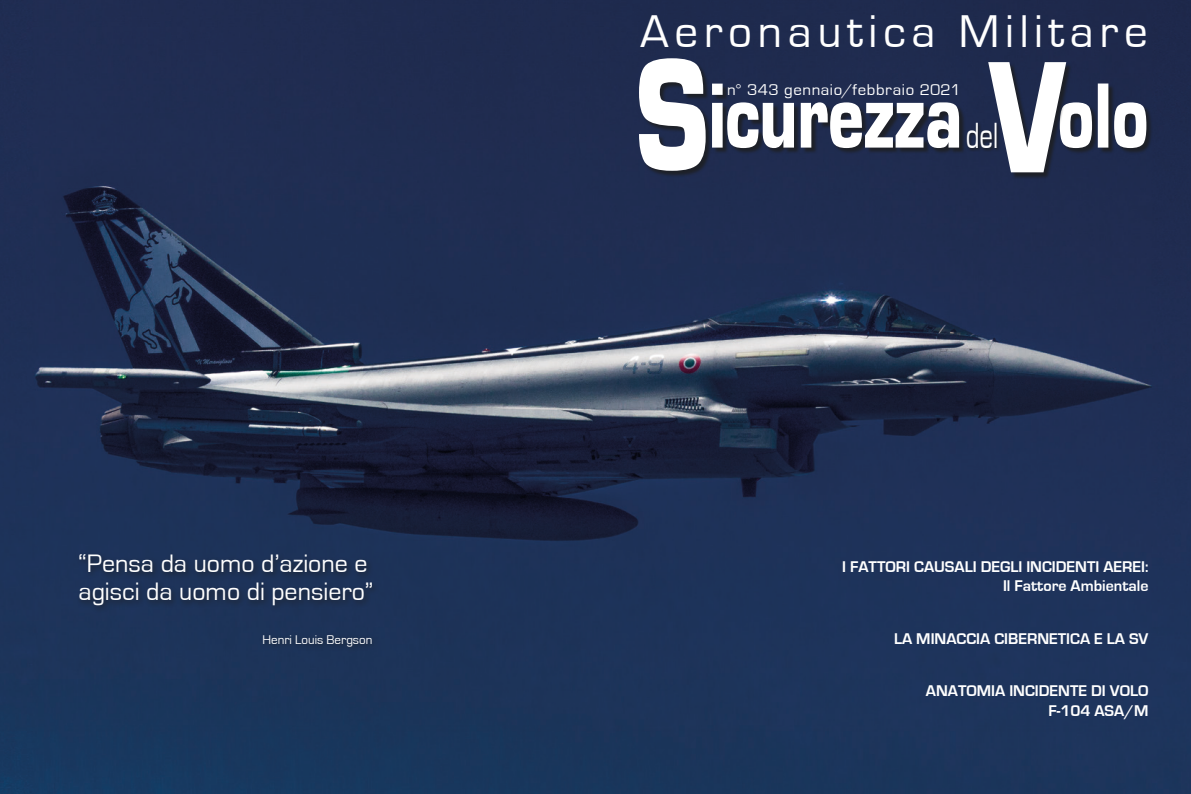
<style>
.page{position:relative;width:1191px;height:794px;background:#fff}
.page>*{position:absolute;margin:0;border:0;box-sizing:border-box;transform-origin:0 0}
.t1{font:700 85.4px "Eurostile";color:#fff;scale:.72 1}
.t2{font:47.2px "Eurostile";letter-spacing:.12em;color:#fff}
.t3{font:37.5px "Eurostile";color:#fff;scale:.72 1}
.t4{font:26px/28px "Eurostile";color:#fff}
.t5{font:16.1px "Eurostile";letter-spacing:.035em;color:#fff;scale:1.04 1}
.t6{font:700 16px/19.2px "Eurostile";color:#fff;text-align:right}
.t7{font:13px "Eurostile";color:#fff}
.s1{font-size:146.9px}
</style>
<div class="page">
<img style="left:0;top:0;width:1191px;height:794px">
<div style="left:76px;top:552px;width:303px;height:61px;background:#1d3155"></div>
<div style="left:260px;top:631px;width:119px;height:22px;background:#1d3255"></div>
<div style="left:639px;top:59px;width:73px;height:118px;background:#1d1d1b;opacity:.75"></div>
<div style="left:713px;top:85px;width:253px;height:70px;background:#1d1d1b;opacity:.75"></div>
<div style="left:965px;top:122px;width:36px;height:30px;background:#1d1d1b;opacity:.85"></div>
<div style="left:1060px;top:84px;width:93px;height:71px;background:#1d1d1b;opacity:.75"></div>
<div style="left:989px;top:63px;width:84px;height:116px;background:#1d1d1b;opacity:.75"></div>
<p class="t2" style="left:640px;top:6px;width:509px">Aeronautica Militare</p>
<p class="t1" style="left:635px;top:63px;width:714px"><span class="s1">S</span>icurezza <span class="s1">V</span>olo</p>
<p class="t5" style="left:727px;top:81px;width:226px">n° 343 gennaio/febbraio 2021</p>
<p class="t3" style="left:966px;top:115px;width:46px">del</p>
<p class="t4" style="left:78px;top:550px;width:296px">“Pensa da uomo d’azione e agisci da uomo di pensiero”</p>
<p class="t7" style="left:262px;top:632px;width:111px">Henri Louis Bergson</p>
<p class="t6" style="left:894px;top:629px;width:256px">LA MINACCIA CIBERNETICA E LA SV</p>
<p class="t6" style="left:842px;top:557px;width:308px">I FATTORI CAUSALI DEGLI INCIDENTI AEREI:<br>Il Fattore Ambientale</p>
<p class="t6" style="left:926px;top:682px;width:224px">ANATOMIA INCIDENTE DI VOLO<br>F-104 ASA/M</p>
</div>
